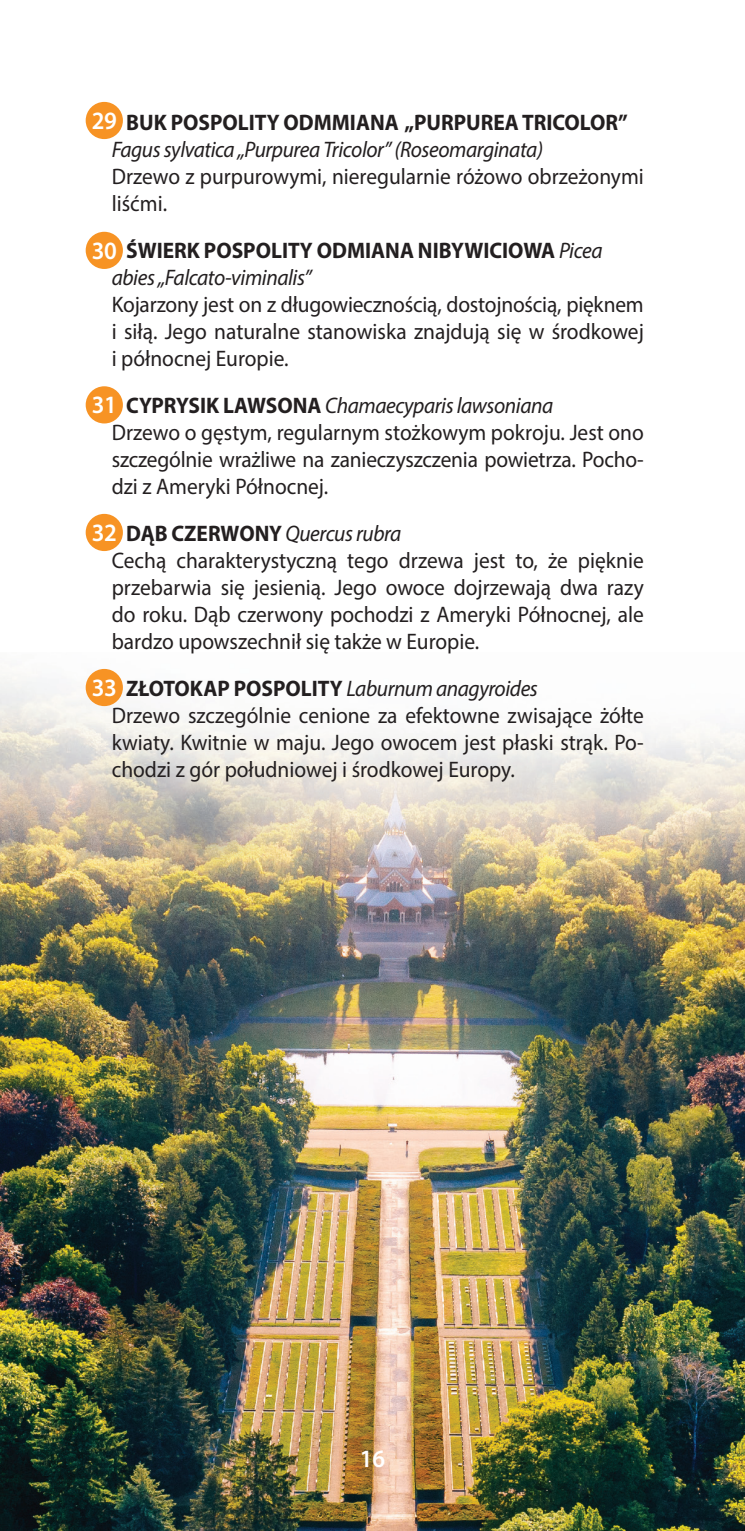
<style>
.page{position:relative;width:745px;height:1531px;background:#fff}
.page>*{position:absolute;margin:0;border:0;box-sizing:border-box;transform-origin:0 0}
.t1{font:600 25px "Myriad Pro";letter-spacing:-.02em;color:#fff;scale:.95 1}
.t2{font:22.5px/27px "Myriad Pro";color:#231f20;scale:.95 1}
.t3{font:700 22.5px/27px "Myriad Pro";color:#231f20;scale:.95 1}
.t4{font:italic 22.5px "Myriad Pro";letter-spacing:-.02em;color:#231f20;scale:.95 1}
.s1{font-weight:400;font-style:italic}
.s2{font-weight:700}
.s3{font-style:italic}
</style>
<div class="page">
<img style="left:0;top:668px;width:744px;height:863px">
<div style="left:86px;top:102px;width:37px;height:37px;background:#f79324;border-radius:50%"></div>
<div style="left:86px;top:232px;width:37px;height:37px;background:#f79324;border-radius:50%"></div>
<div style="left:86px;top:386px;width:37px;height:37px;background:#f79324;border-radius:50%"></div>
<div style="left:86px;top:514px;width:37px;height:37px;background:#f79324;border-radius:50%"></div>
<div style="left:86px;top:669px;width:37px;height:37px;background:#f79324;border-radius:50%"></div>
<p class="t1" style="left:92px;top:105px;width:28px">29</p>
<p class="t3" style="left:126px;top:108px;width:529px">BUK POSPOLITY ODMMIANA „PURPUREA TRICOLOR”</p>
<p class="t4" style="left:112px;top:136px;width:455px">Fagus sylvatica „Purpurea Tricolor” (Roseomarginata)</p>
<p class="t2" style="left:112px;top:163px;width:561px">Drzewo z purpurowymi, nieregularnie różowo obrzeżonymi liśćmi.</p>
<p class="t3" style="left:112px;top:236px;width:518px;text-indent:14px">ŚWIERK POSPOLITY ODMIANA NIBYWICIOWA <span class="s1">Picea abies „Falcato-viminalis”</span></p>
<p class="t2" style="left:112px;top:291px;width:561px;text-align:justify">Kojarzony jest on z długowiecznością, dostojnością, pięknem i siłą. Jego naturalne stanowiska znajdują się w środkowej i północnej Europie.</p>
<p class="t2" style="left:112px;top:392px;width:561px;text-indent:14px"><span class="s2">CYPRYSIK LAWSONA</span> <span class="s3">Chamaecyparis lawsoniana<br></span>Drzewo o gęstym, regularnym stożkowym pokroju. Jest ono szczególnie wrażliwe na zanieczyszczenia powietrza. Pocho&shy;dzi z Ameryki Północnej.</p>
<p class="t2" style="left:112px;top:520px;width:561px;text-indent:14px"><span class="s2">DĄB CZERWONY</span> <span class="s3">Quercus rubra<br></span>Cechą charakterystyczną tego drzewa jest to, że pięknie przebarwia się jesienią. Jego owoce dojrzewają dwa razy do roku. Dąb czerwony pochodzi z Ameryki Północnej, ale bardzo upowszechnił się także w Europie.</p>
<p class="t2" style="left:112px;top:675px;width:561px;text-indent:14px"><span class="s2">ZŁOTOKAP POSPOLITY</span> <span class="s3">Laburnum anagyroides<br></span>Drzewo szczególnie cenione za efektowne zwisające żółte kwiaty. Kwitnie w maju. Jego owocem jest płaski strąk. Po&shy;chodzi z gór południowej i środkowej Europy.</p>
<p class="t1" style="left:92px;top:235px;width:28px">30</p>
<p class="t1" style="left:92px;top:389px;width:28px">31</p>
<p class="t1" style="left:92px;top:517px;width:28px">32</p>
<p class="t1" style="left:92px;top:672px;width:28px">33</p>
<p class="t1" style="left:359px;top:1442px;width:28px">16</p>
</div>
